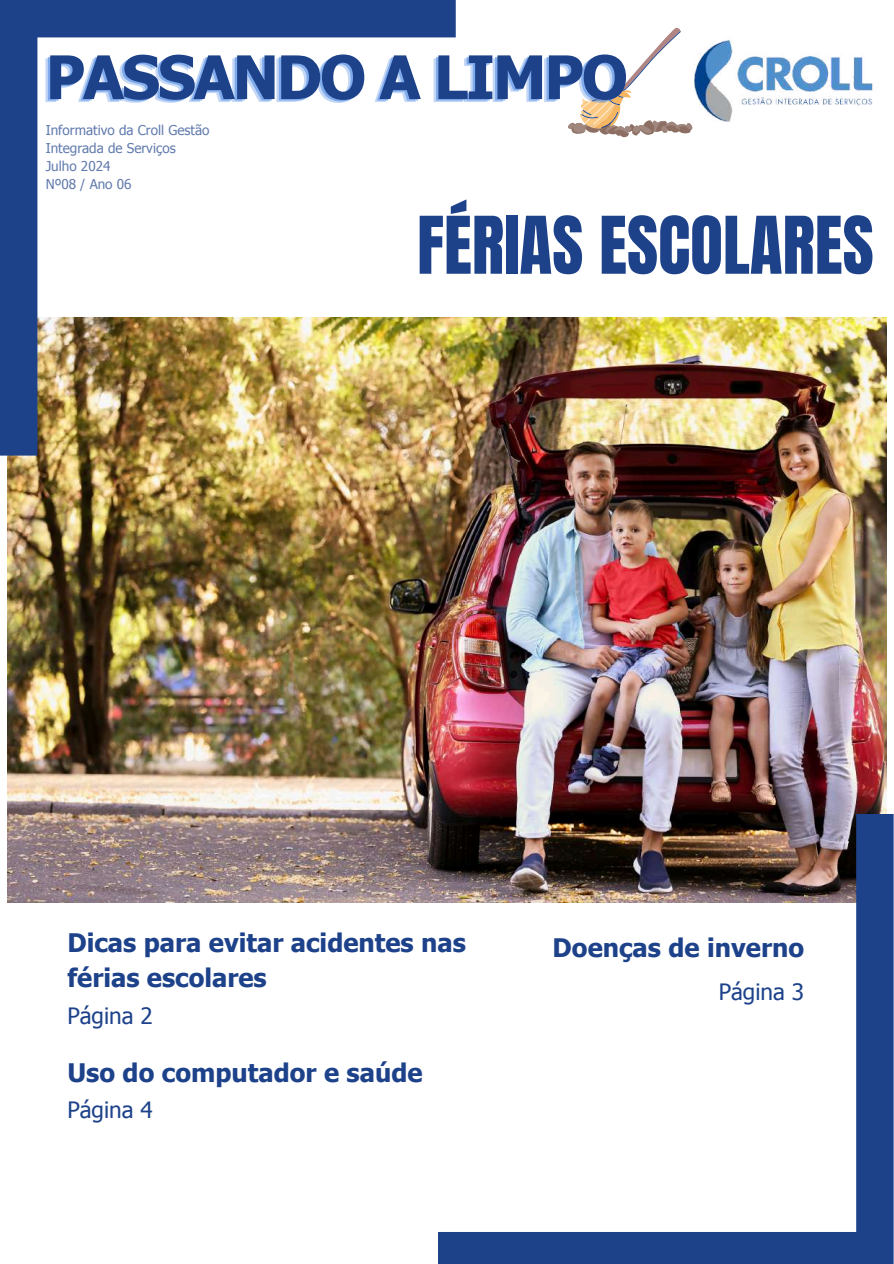
<style>
.page{position:relative;width:894px;height:1264px;background:#fff}
.page>*{position:absolute;margin:0;border:0;box-sizing:border-box;transform-origin:0 0}
.t1{font:67.5px "Anton";color:#1d428a}
.t2{font:700 60px "Tahoma";letter-spacing:-.035em;color:#1d428a}
.t3{font:700 25.5px/34.8px "Tahoma";color:#1d428a}
.t4{font:22.5px "Tahoma";color:#1d428a}
.t5{font:13.5px/18px "Tahoma";color:#1d428a}
</style>
<div class="page">
<img style="left:692px;top:40px;width:181px;height:89px">
<svg style="left:568px;top:28px;width:124px;height:109px"></svg>
<img style="left:7px;top:317px;width:879px;height:585px">
<img style="left:0;top:0;width:455px;height:455px">
<svg style="left:438px;top:813px;width:455px;height:450px"></svg>
<h2 class="t2" style="left:46px;top:39px;width:583px">PASSANDO A LIMPO</h2>
<p class="t5" style="left:46px;top:121px;width:165px">Informativo da Croll Gestão<br>Integrada de Serviços<br>Julho 2024<br>Nº08 / Ano 06</p>
<h1 class="t1" style="left:417px;top:197px;width:458px">FÉRIAS ESCOLARES</h1>
<p class="t3" style="left:67px;top:924px;width:400px">Dicas para evitar acidentes nas férias escolares</p>
<p class="t4" style="left:67px;top:1001px;width:87px">Página 2</p>
<p class="t3" style="left:67px;top:1054px;width:356px">Uso do computador e saúde</p>
<p class="t4" style="left:67px;top:1095px;width:87px">Página 4</p>
<p class="t3" style="left:552px;top:929px;width:253px">Doenças de inverno</p>
<p class="t4" style="left:718px;top:977px;width:87px">Página 3</p>
</div>
